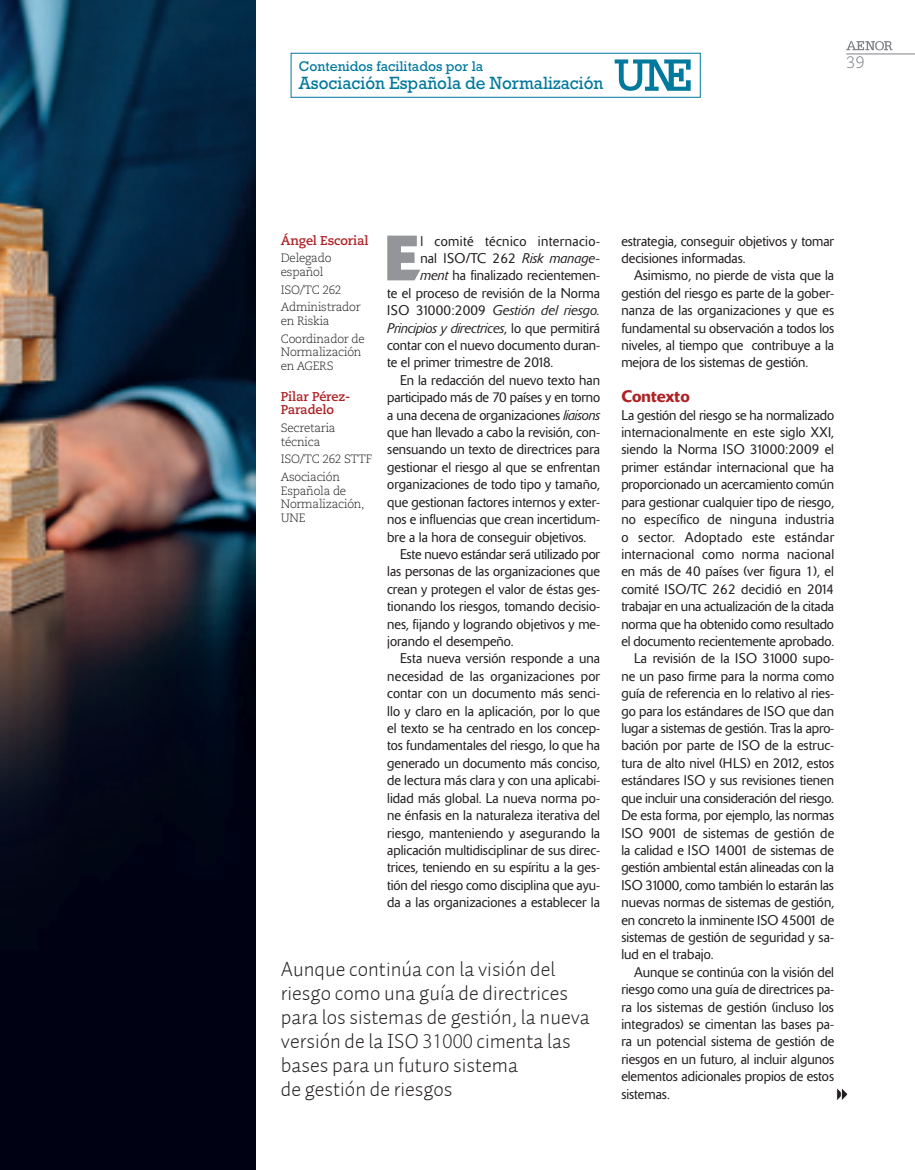
<style>
.page{position:relative;width:915px;height:1170px;background:#fff}
.page>*{position:absolute;margin:0;border:0;box-sizing:border-box;transform-origin:0 0}
._04_TEXTO_CORRIDO{font:700 63.3px "Delta";color:#939598}
._05_SUMARIO_TEMAS{font:300 21px/24px "Auto 1";color:#231f20}
._02_TITULAR_TEMAS{font:18px "Rockwell Std";color:#00799d;scale:.95 1}
._04_LADILLO{font:500 16.5px "Delta";color:#ae2226}
.t1{font:300 16.5px "Caecilia LT Std";color:#808285}
._02_TITULAR_TEMAS-2{font:14.25px "Rockwell Std";color:#00799d}
._04_TEXTO_CORRIDO-2{font:300 13.95px/17.4px "Delta";color:#231f20;text-align:justify}
._04_TEXTO_CORRIDO-3{font:italic 300 13.95px "Delta";color:#231f20}
._04_TEXTO_CORRIDO-4{font:300 13.95px "Delta";letter-spacing:.03em;color:#231f20}
._06_NOMBRE_AUTOR_TEM{font:700 12.75px/13.5px "Caecilia LT Std";letter-spacing:-.01em;color:#ae2226}
._07_CARGO_AUTOR_TEMA{font:300 12px/13.5px "Caecilia LT Std";letter-spacing:-.02em;color:#231f20}
.s1{font-style:italic}
.s2{font-style:normal}
.s3{font-family:"Myriad Pro"}
</style>
<div class="page">
<img style="left:0;top:0;width:255px;height:1169px">
<hr style="left:846px;top:54px;width:68px;height:1px;background:#808285">
<svg style="left:846px;top:41px;width:46px;height:10px"></svg>
<svg style="left:836px;top:1088px;width:12px;height:12px"></svg>
<div style="left:291px;top:53px;width:409px;height:45px;border:1px solid #00799d"></div>
<svg style="left:614px;top:59px;width:76px;height:32px"></svg>
<p class="_02_TITULAR_TEMAS-2" style="left:299px;top:58px;width:186px">Contenidos facilitados por la</p>
<p class="_02_TITULAR_TEMAS" style="left:299px;top:73px;width:322px">Asociación Española de Normalización</p>
<p class="t1" style="left:846px;top:53px;width:20px">39</p>
<p class="_06_NOMBRE_AUTOR_TEM" style="left:281px;top:233px;width:89px">Ángel Escorial</p>
<p class="_07_CARGO_AUTOR_TEMA" style="left:281px;top:252px;width:52px">Delegado español</p>
<p class="_07_CARGO_AUTOR_TEMA" style="left:281px;top:283px;width:62px">ISO/TC 262</p>
<p class="_07_CARGO_AUTOR_TEMA" style="left:281px;top:301px;width:81px">Administrador en Riskia</p>
<p class="_07_CARGO_AUTOR_TEMA" style="left:281px;top:332px;width:85px">Coordinador de<br>Normalización en AGERS</p>
<p class="_06_NOMBRE_AUTOR_TEM" style="left:281px;top:390px;width:71px">Pilar Pérez-<br>Paradelo</p>
<p class="_07_CARGO_AUTOR_TEMA" style="left:281px;top:421px;width:56px">Secretaria técnica</p>
<p class="_07_CARGO_AUTOR_TEMA" style="left:281px;top:453px;width:93px">ISO/TC 262 STTF</p>
<p class="_07_CARGO_AUTOR_TEMA" style="left:281px;top:470px;width:85px">Asociación<br>Española de<br>Normalización,<br>UNE</p>
<p class="_04_TEXTO_CORRIDO" style="left:384px;top:219px;width:37px">E</p>
<p class="_04_TEXTO_CORRIDO-4" style="left:420px;top:233px;width:181px">l comité técnico internacio-</p>
<p class="_04_TEXTO_CORRIDO-2" style="left:420px;top:249px;width:181px">nal ISO/TC 262 <span class="s1">Risk manage-</span></p>
<p class="_04_TEXTO_CORRIDO-2" style="left:420px;top:267px;width:181px"><span class="s1">ment</span> ha finalizado recientemen-</p>
<p class="_04_TEXTO_CORRIDO-2" style="left:387px;top:284px;width:214px">te el proceso de revisión de la Norma</p>
<p class="_04_TEXTO_CORRIDO-3" style="left:387px;top:302px;width:214px"><span class="s2">ISO 31000:2009</span> Gestión del riesgo.</p>
<p class="_04_TEXTO_CORRIDO-3" style="left:387px;top:320px;width:214px">Principios y directrices<span class="s2">, lo que permitirá</span></p>
<p class="_04_TEXTO_CORRIDO-2" style="left:387px;top:336px;width:214px">contar con el nuevo documento duran-</p>
<p class="_04_TEXTO_CORRIDO-2" style="left:387px;top:354px;width:168px">te el primer trimestre de 2018.</p>
<p class="_04_TEXTO_CORRIDO-2" style="left:387px;top:371px;width:214px;text-indent:13px">En la redacción del nuevo texto han participado más de 70 países y en torno a una decena de organizaciones <span class="s1">liaisons </span>que han llevado a cabo la revisión, con&shy;sensuando un texto de directrices para gestionar el riesgo al que se enfrentan organizaciones de todo tipo y tamaño, que gestionan factores internos y exter&shy;nos e influencias que crean incertidum&shy;bre a la hora de conseguir objetivos.</p>
<p class="_04_TEXTO_CORRIDO-2" style="left:387px;top:545px;width:214px;text-indent:13px">Este nuevo estándar será utilizado por las personas de las organizaciones que crean y protegen el valor de éstas ges&shy;tionando los riesgos, tomando decisio&shy;nes, fijando y logrando objetivos y me&shy;jorando el desempeño.</p>
<p class="_04_TEXTO_CORRIDO-2" style="left:387px;top:650px;width:214px;text-indent:13px">Esta nueva versión responde a una necesidad de las organizaciones por contar con un documento más senci&shy;llo y claro en la aplicación, por lo que el texto se ha centrado en los concep&shy;tos fundamentales del riesgo, lo que ha generado un documento más conciso, de lectura más clara y con una aplicabi&shy;lidad más global. La nueva norma po&shy;ne énfasis en la naturaleza iterativa del riesgo, manteniendo y asegurando la aplicación multidisciplinar de sus direc&shy;trices, teniendo en su espíritu a la ges&shy;tión del riesgo como disciplina que ayu&shy;da a las organizaciones a establecer la</p>
<p class="_05_SUMARIO_TEMAS" style="left:281px;top:957px;width:310px">Aunque continúa con la visión del riesgo como una guía de directrices para los sistemas de gestión, la nueva versión de la ISO <span class="s3">31000</span> cimenta las bases para un futuro sistema<br>de gestión de riesgos</p>
<p class="_04_TEXTO_CORRIDO-2" style="left:621px;top:232px;width:214px">estrategia, conseguir objetivos y tomar decisiones informadas.</p>
<p class="_04_TEXTO_CORRIDO-2" style="left:621px;top:267px;width:214px;text-indent:13px">Asimismo, no pierde de vista que la gestión del riesgo es parte de la gober&shy;nanza de las organizaciones y que es fundamental su observación a todos los niveles, al tiempo que contribuye a la mejora de los sistemas de gestión.</p>
<p class="_04_LADILLO" style="left:621px;top:386px;width:70px">Contexto</p>
<p class="_04_TEXTO_CORRIDO-2" style="left:621px;top:406px;width:214px">La gestión del riesgo se ha normalizado internacionalmente en este siglo XXI, siendo la Norma ISO 31000:2009 el primer estándar internacional que ha proporcionado un acercamiento común para gestionar cualquier tipo de riesgo, no específico de ninguna industria o sector. Adoptado este estándar internacional como norma nacional en más de 40 países (ver figura 1), el comité ISO/TC 262 decidió en 2014 trabajar en una actualización de la citada norma que ha obtenido como resultado el documento recientemente aprobado.</p>
<p class="_04_TEXTO_CORRIDO-2" style="left:621px;top:650px;width:214px;text-indent:13px">La revisión de la ISO 31000 supo&shy;ne un paso firme para la norma como guía de referencia en lo relativo al ries&shy;go para los estándares de ISO que dan lugar a sistemas de gestión. Tras la apro&shy;bación por parte de ISO de la estruc&shy;tura de alto nivel (HLS) en 2012, estos estándares ISO y sus revisiones tienen que incluir una consideración del riesgo.<br>De esta forma, por ejemplo, las normas ISO 9001 de sistemas de gestión de la calidad e ISO 14001 de sistemas de gestión ambiental están alineadas con la ISO 31000, como también lo estarán las nuevas normas de sistemas de gestión, en concreto la inminente ISO 45001 de sistemas de gestión de seguridad y sa&shy;lud en el trabajo.</p>
<p class="_04_TEXTO_CORRIDO-2" style="left:621px;top:963px;width:214px;text-indent:13px">Aunque se continúa con la visión del riesgo como una guía de directrices pa&shy;ra los sistemas de gestión (incluso los integrados) se cimentan las bases pa&shy;ra un potencial sistema de gestión de riesgos en un futuro, al incluir algunos elementos adicionales propios de estos sistemas.</p>
</div>
